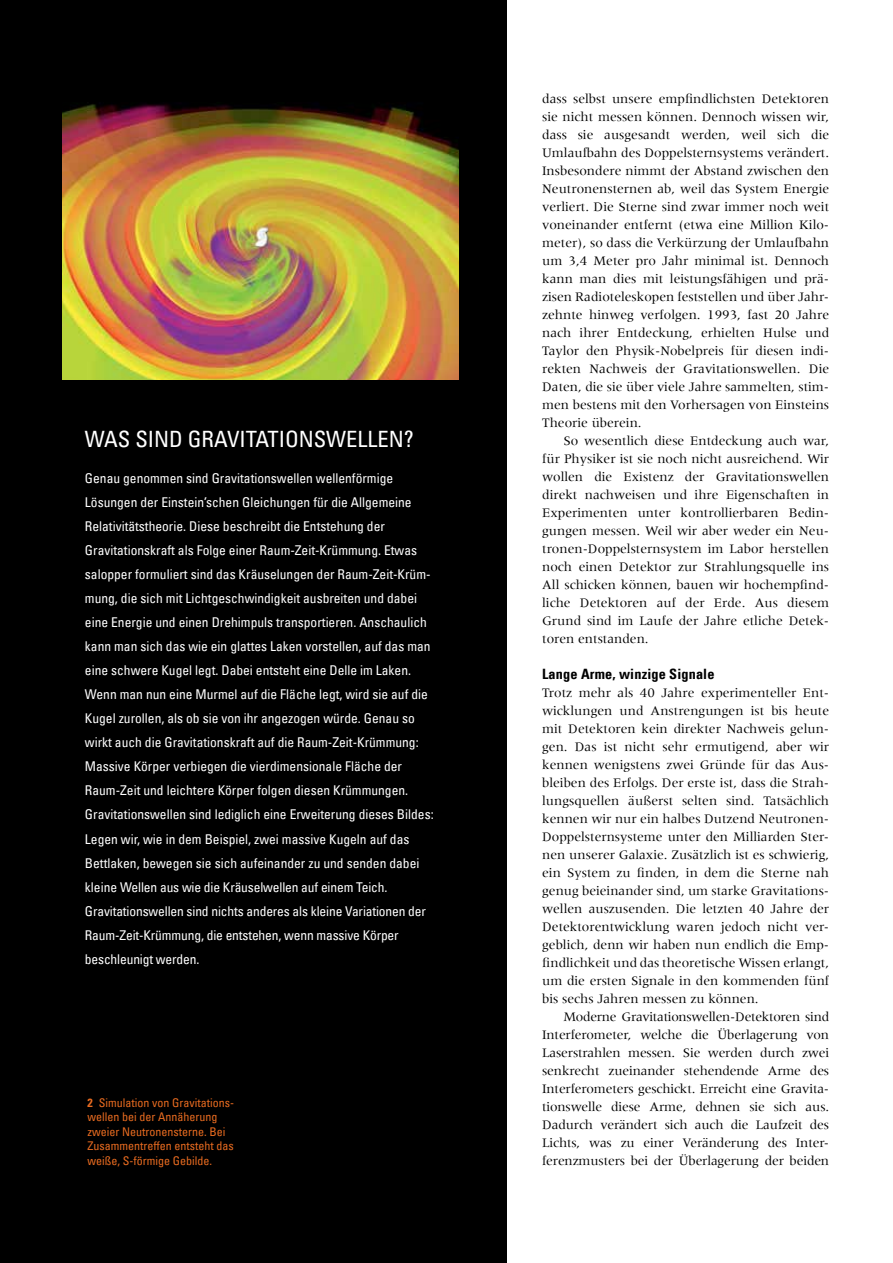
<style>
.page{position:relative;width:893px;height:1263px;background:#fff}
.page>*{position:absolute;margin:0;border:0;box-sizing:border-box;transform-origin:0 0}
.t1{font:condensed 22.5px "Univers Com 57";color:#fff}
.t2{font:14.25px "Univers Com 67 Bold Cond";letter-spacing:.01em;color:#000}
.t3{font:13.5px/18px "Meridien";color:#000}
.t4{font:condensed 13.5px/24px "Univers Com 57";color:#fff}
.t5{font:condensed 12px/14.4px "Univers Com 57";color:#e86b20}
.s1{font-family:"Univers Com 67 Bold Cond";font-stretch:normal}
</style>
<div class="page">
<div style="left:0;top:0;width:506px;height:1263px;background:#000"></div>
<img style="left:63px;top:104px;width:395px;height:276px">
<h1 class="t1" style="left:85px;top:424px;width:63px">Was sind</h1>
<h1 class="t1" style="left:188px;top:424px;width:27px">Gravitationswellen</h1>
<h1 class="t1" style="left:404px;top:424px;width:11px">?</h1>
<p class="t4" style="left:85px;top:466px;width:350px">Genau genommen sind Gravitationswellen wellenförmige Lösungen der Einstein’schen Gleichungen für die Allgemeine Relativitätstheorie. Diese beschreibt die Entstehung der Gravitationskraft als Folge einer Raum-Zeit-Krümmung. Etwas salopper formuliert sind das Kräuselungen der Raum-Zeit-Krüm&shy;mung, die sich mit Lichtgeschwindigkeit ausbreiten und dabei eine Energie und einen Drehimpuls transportieren. Anschaulich kann man sich das wie ein glattes Laken vorstellen, auf das man eine schwere Kugel legt. Dabei entsteht eine Delle im Laken.<br>Wenn man nun eine Murmel auf die Fläche legt, wird sie auf die Kugel zurollen, als ob sie von ihr angezogen würde. Genau so wirkt auch die Gravitationskraft auf die Raum-Zeit-Krümmung:<br>Massive Körper verbiegen die vierdimensionale Fläche der Raum-Zeit und leichtere Körper folgen diesen Krümmungen.<br>Gravitationswellen sind lediglich eine Erweiterung dieses Bildes:<br>Legen wir, wie in dem Beispiel, zwei massive Kugeln auf das Bettlaken, bewegen sie sich aufeinander zu und senden dabei kleine Wellen aus wie die Kräuselwellen auf einem Teich.<br>Gravitationswellen sind nichts anderes als kleine Variationen der Raum-Zeit-Krümmung, die entstehen, wenn massive Körper beschleunigt werden.</p>
<p class="t5" style="left:88px;top:1095px;width:148px"><span class="s1">2</span> Simulation von Gravitations&shy;wellen bei der Annäherung zweier Neutronensterne. Bei<br>Zusammentreffen entsteht das weiße, S-förmige Gebilde.</p>
<p class="t3" style="left:542px;top:90px;width:289px">dass selbst unsere empfindlichsten Detektoren sie nicht messen können. Dennoch wissen wir, dass sie ausgesandt werden, weil sich die Umlaufbahn des Doppelsternsystems verändert.<br>Insbesondere nimmt der Abstand zwischen den Neutronensternen ab, weil das System Energie verliert. Die Sterne sind zwar immer noch weit voneinander entfernt (etwa eine Million Kilo&shy;meter), so dass die Verkürzung der Umlaufbahn um 3,4 Meter pro Jahr minimal ist. Dennoch kann man dies mit leistungsfähigen und prä&shy;zisen Radioteleskopen feststellen und über Jahr&shy;zehnte hinweg verfolgen. 1993, fast 20 Jahre nach ihrer Entdeckung, erhielten Hulse und Taylor den Physik-Nobelpreis für diesen indi&shy;rekten Nachweis der Gravitationswellen. Die Daten, die sie über viele Jahre sammelten, stim&shy;men bestens mit den Vorhersagen von Einsteins Theorie überein.</p>
<p class="t3" style="left:542px;top:432px;width:289px;text-indent:21px">So wesentlich diese Entdeckung auch war, für Physiker ist sie noch nicht ausreichend. Wir wollen die Existenz der Gravitationswellen direkt nachweisen und ihre Eigenschaften in Experimenten unter kontrollierbaren Bedin&shy;gungen messen. Weil wir aber weder ein Neu&shy;tronen-Doppelsternsystem im Labor herstellen noch einen Detektor zur Strahlungsquelle ins All schicken können, bauen wir hochempfind&shy;liche Detektoren auf der Erde. Aus diesem Grund sind im Laufe der Jahre etliche Detek&shy;toren entstanden.</p>
<p class="t2" style="left:542px;top:665px;width:174px">Lange Arme, winzige Signale</p>
<p class="t3" style="left:542px;top:684px;width:289px;text-align:justify">Trotz mehr als 40 Jahre experimenteller Ent&shy;wicklungen und Anstrengungen ist bis heute mit Detektoren kein direkter Nachweis gelun&shy;gen. Das ist nicht sehr ermutigend, aber wir kennen wenigstens zwei Gründe für das Aus&shy;bleiben des Erfolgs. Der erste ist, dass die Strah&shy;lungsquellen äußerst selten sind. Tatsächlich kennen wir nur ein halbes Dutzend Neutronen-Doppelsternsysteme unter den Milliarden Ster&shy;nen unserer Galaxie. Zusätzlich ist es schwierig, ein System zu finden, in dem die Sterne nah genug beieinander sind, um starke Gravitations&shy;wellen auszusenden. Die letzten 40 Jahre der Detektorentwicklung waren jedoch nicht ver&shy;geblich, denn wir haben nun endlich die Emp&shy;findlichkeit und das theoretische Wissen erlangt, um die ersten Signale in den kommenden fünf bis sechs Jahren messen zu können.</p>
<p class="t3" style="left:542px;top:1008px;width:289px;text-indent:21px">Moderne Gravitationswellen-Detektoren sind Interferometer, welche die Überlagerung von Laserstrahlen messen. Sie werden durch zwei senkrecht zueinander stehendende Arme des Interferometers geschickt. Erreicht eine Gravita&shy;tionswelle diese Arme, dehnen sie sich aus.<br>Dadurch verändert sich auch die Laufzeit des Lichts, was zu einer Veränderung des Inter&shy;ferenzmusters bei der Überlagerung der beiden</p>
</div>
